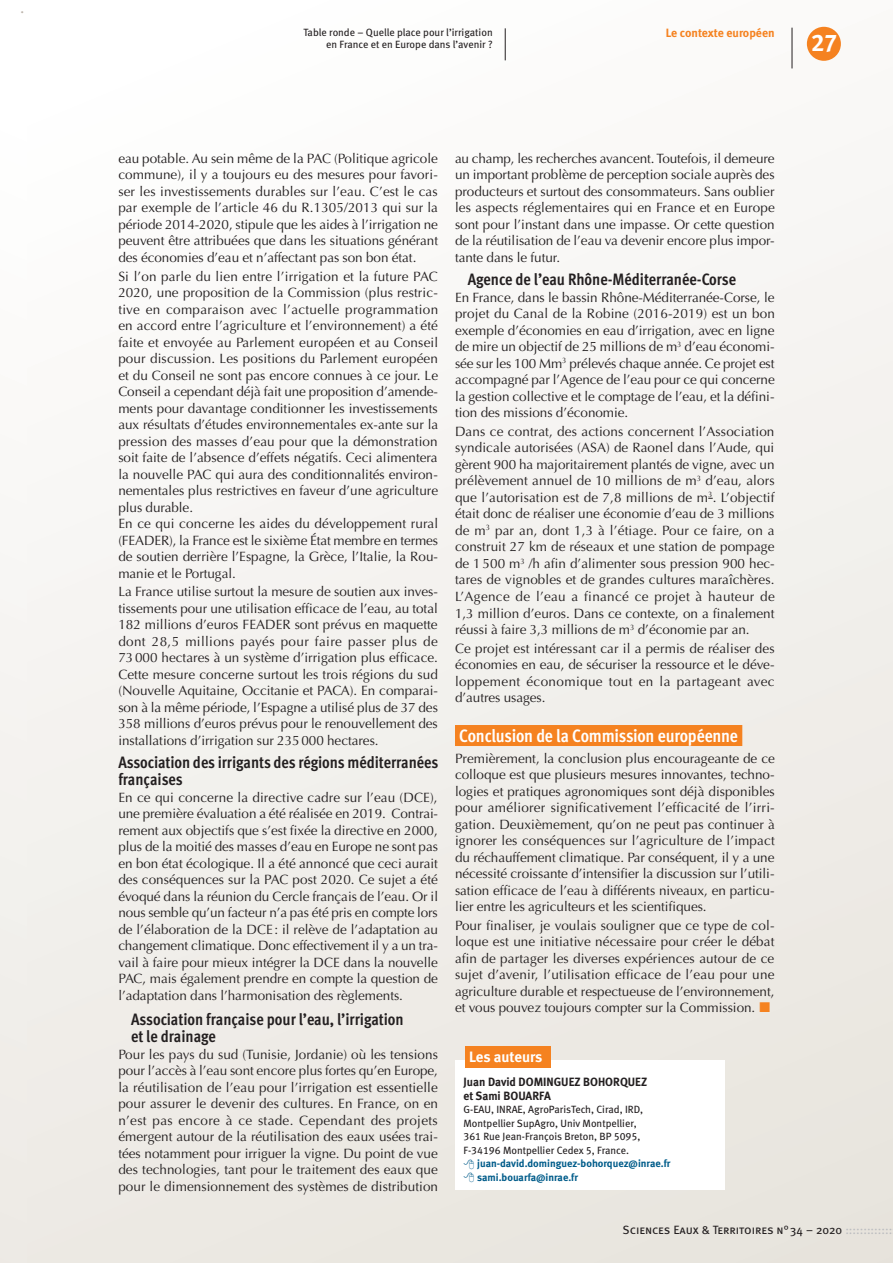
<style>
.page{position:relative;width:893px;height:1263px;background:#fff}
.page>*{position:absolute;margin:0;border:0;box-sizing:border-box;transform-origin:0 0}
.t1{font:24px "Meta Bold Caps Expert";color:#fff}
.t2{font:700 18px "Meta Cond OT";letter-spacing:-.015em;color:#fff}
.t3{font:700 16.5px/17px "Meta Cond OT";letter-spacing:-.005em;color:#231f20}
.contact-picto{font:15px "Meta Bold LF";letter-spacing:-.005em;color:#fff}
.t4{font:13.5px/16.5px "Optima";letter-spacing:-.005em;color:#231f20;text-align:justify}
.t5{font:12px "Meta Book Caps";color:#231f20}
.contacts{font:12px/13.5px "Meta Bold LF";color:#231f20}
.roulette_section{font:700 12px "Meta";color:#f58220}
.contacts-2{font:10.5px/13.5px "Meta Book LF";color:#231f20}
.roulette_article{font:10.5px/12px "Meta Book LF";color:#231f20;text-align:right}
.contacts-3{font:10.5px/13.5px "Meta Bold LF";color:#005c8a}
.s1{color:#bcbdc0}
</style>
<div class="page">
<div style="left:0;top:0;width:893px;height:1263px;background:linear-gradient(to bottom,#fdfdfc,#eae6e0)"></div>
<div style="left:0;top:0;width:27px;height:1263px;background:linear-gradient(to bottom,#fff,#edeae4)"></div>
<hr style="left:505px;top:28px;width:1px;height:32px;background:#231f20">
<div style="left:455px;top:1060px;width:269px;height:130px;background:#fff"></div>
<div style="left:465px;top:1046px;width:86px;height:22px;background:#f58220"></div>
<div style="left:455px;top:725px;width:287px;height:21px;background:#f58220"></div>
<div style="left:807px;top:27px;width:34px;height:34px;background:#f58220;border-radius:50%"></div>
<hr style="left:792px;top:28px;width:1px;height:40px;background:#231f20">
<svg style="left:760px;top:1002px;width:10px;height:10px"></svg>
<p class="roulette_article" style="left:303px;top:26px;width:191px">Table ronde – Quelle place pour l’irrigation en France et en Europe dans l’avenir ?</p>
<p class="roulette_section" style="left:666px;top:26px;width:110px">Le contexte européen</p>
<h1 class="t1" style="left:811px;top:28px;width:27px">27</h1>
<p class="t4" style="left:118px;top:150px;width:321px">eau potable. Au sein même de la PAC (Politique agricole commune), il y a toujours eu des mesures pour favori&shy;ser les investissements durables sur l’eau. C’est le cas par exemple de l’article 46 du R.1305/2013 qui sur la période 2014-2020, stipule que les aides à l’irrigation ne peuvent être attribuées que dans les situations générant des économies d’eau et n’affectant pas son bon état.</p>
<p class="t4" style="left:118px;top:268px;width:321px">Si l’on parle du lien entre l’irrigation et la future PAC 2020, une proposition de la Commission (plus restric&shy;tive en comparaison avec l’actuelle programmation en accord entre l’agriculture et l’environnement) a été faite et envoyée au Parlement européen et au Conseil pour discussion. Les positions du Parlement européen et du Conseil ne sont pas encore connues à ce jour. Le Conseil a cependant déjà fait une proposition d’amende&shy;ments pour davantage conditionner les investissements aux résultats d’études environnementales ex-ante sur la pression des masses d’eau pour que la démonstration soit faite de l’absence d’effets négatifs. Ceci alimentera la nouvelle PAC qui aura des conditionnalités environ&shy;nementales plus restrictives en faveur d’une agriculture plus durable.</p>
<p class="t4" style="left:118px;top:515px;width:321px">En ce qui concerne les aides du développement rural (FEADER), la France est le sixième État membre en termes de soutien derrière l’Espagne, la Grèce, l’Italie, la Rou&shy;manie et le Portugal.</p>
<p class="t4" style="left:118px;top:583px;width:321px">La France utilise surtout la mesure de soutien aux inves&shy;tissements pour une utilisation efficace de l’eau, au total 182 millions d’euros FEADER sont prévus en maquette dont 28,5 millions payés pour faire passer plus de 73000 hectares à un système d’irrigation plus efficace.<br>Cette mesure concerne surtout les trois régions du sud (Nouvelle Aquitaine, Occitanie et PACA). En comparai&shy;son à la même période, l’Espagne a utilisé plus de 37 des 358 millions d’euros prévus pour le renouvellement des installations d’irrigation sur 235000 hectares.</p>
<p class="t3" style="left:118px;top:754px;width:321px">Association des irrigants des régions méditerranées françaises</p>
<p class="t4" style="left:118px;top:789px;width:321px">En ce qui concerne la directive cadre sur l’eau (DCE), une première évaluation a été réalisée en 2019. Contrai&shy;rement aux objectifs que s’est fixée la directive en 2000, plus de la moitié des masses d’eau en Europe ne sont pas en bon état écologique. Il a été annoncé que ceci aurait des conséquences sur la PAC post 2020. Ce sujet a été évoqué dans la réunion du Cercle français de l’eau. Or il nous semble qu’un facteur n’a pas été pris en compte lors de l’élaboration de la DCE: il relève de l’adaptation au changement climatique. Donc effectivement il y a un tra&shy;vail à faire pour mieux intégrer la DCE dans la nouvelle PAC, mais également prendre en compte la question de l’adaptation dans l’harmonisation des règlements.</p>
<h2 class="t3" style="left:131px;top:1011px;width:274px">Association française pour l’eau, l’irrigation et le drainage</h2>
<p class="t4" style="left:118px;top:1046px;width:321px">Pour les pays du sud (Tunisie, Jordanie) où les tensions pour l’accès à l’eau sont encore plus fortes qu’en Europe, la réutilisation de l’eau pour l’irrigation est essentielle pour assurer le devenir des cultures. En France, on en n’est pas encore à ce stade. Cependant des projets émergent autour de la réutilisation des eaux usées trai&shy;tées notamment pour irriguer la vigne. Du point de vue des technologies, tant pour le traitement des eaux que pour le dimensionnement des systèmes de distribution</p>
<p class="t4" style="left:455px;top:150px;width:321px">au champ, les recherches avancent. Toutefois, il demeure un important problème de perception sociale auprès des producteurs et surtout des consommateurs. Sans oublier les aspects réglementaires qui en France et en Europe sont pour l’instant dans une impasse. Or cette question de la réutilisation de l’eau va devenir encore plus impor&shy;tante dans le futur.</p>
<h2 class="t3" style="left:468px;top:272px;width:270px">Agence de l’eau Rhône-Méditerranée-Corse</h2>
<p class="t4" style="left:455px;top:289px;width:321px">En France, dans le bassin Rhône-Méditerranée-Corse, le projet du Canal de la Robine (2016-2019) est un bon exemple d’économies en eau d’irrigation, avec en ligne de mire un objectif de 25 millions de m<sup>3</sup> d’eau économi&shy;sée sur les 100 Mm<sup>3</sup> prélevés chaque année. Ce projet est accompagné par l’Agence de l’eau pour ce qui concerne la gestion collective et le comptage de l’eau, et la défini&shy;tion des missions d’économie.</p>
<p class="t4" style="left:455px;top:423px;width:321px">Dans ce contrat, des actions concernent l’Association syndicale autorisées (ASA) de Raonel dans l’Aude, qui gèrent 900 ha majoritairement plantés de vigne, avec un prélèvement annuel de 10 millions de m<sup>3</sup> d’eau, alors que l’autorisation est de 7,8 millions de m<sup>3</sup>. L’objectif était donc de réaliser une économie d’eau de 3 millions de m<sup>3</sup> par an, dont 1,3 à l’étiage. Pour ce faire, on a construit 27 km de réseaux et une station de pompage de 1500 m<sup>3</sup> /h afin d’alimenter sous pression 900 hec&shy;tares de vignobles et de grandes cultures maraîchères.<br>L’Agence de l’eau a financé ce projet à hauteur de 1,3 million d’euros. Dans ce contexte, on a finalement réussi à faire 3,3 millions de m<sup>3</sup> d’économie par an.</p>
<p class="t4" style="left:455px;top:640px;width:321px">Ce projet est intéressant car il a permis de réaliser des économies en eau, de sécuriser la ressource et le déve&shy;loppement économique tout en la partageant avec d’autres usages.</p>
<h1 class="t2" style="left:459px;top:724px;width:280px">Conclusion de la Commission européenne</h1>
<p class="t4" style="left:455px;top:750px;width:321px">Premièrement, la conclusion plus encourageante de ce colloque est que plusieurs mesures innovantes, techno&shy;logies et pratiques agronomiques sont déjà disponibles pour améliorer significativement l’efficacité de l’irri&shy;gation. Deuxièmement, qu’on ne peut pas continuer à ignorer les conséquences sur l’agriculture de l’impact du réchauffement climatique. Par conséquent, il y a une nécessité croissante d’intensifier la discussion sur l’utili&shy;sation efficace de l’eau à différents niveaux, en particu&shy;lier entre les agriculteurs et les scientifiques.</p>
<p class="t4" style="left:455px;top:917px;width:321px">Pour finaliser, je voulais souligner que ce type de col&shy;loque est une initiative nécessaire pour créer le débat afin de partager les diverses expériences autour de ce sujet d’avenir, l’utilisation efficace de l’eau pour une agriculture durable et respectueuse de l’environnement, et vous pouvez toujours compter sur la Commission.</p>
<p class="contact-picto" style="left:469px;top:1048px;width:75px">Les auteurs</p>
<p class="contacts" style="left:463px;top:1075px;width:185px">Juan David DOMINGUEZ BOHORQUEZ et Sami BOUARFA</p>
<p class="contacts-2" style="left:463px;top:1103px;width:181px">G-EAU, INRAE, AgroParisTech, Cirad, IRD, Montpellier SupAgro, Univ Montpellier, 361 Rue Jean-François Breton, BP 5095, F-34196 Montpellier Cedex 5, France.</p>
<p class="contacts-3" style="left:477px;top:1157px;width:195px">juan-david.dominguez-bohorquez@inrae.fr sami.bouarfa@inrae.fr</p>
<p class="t5" style="left:623px;top:1223px;width:271px">Sciences Eaux &amp; Territoires n°34 – 2020 <span class="s1">:::::::::::::</span></p>
</div>
